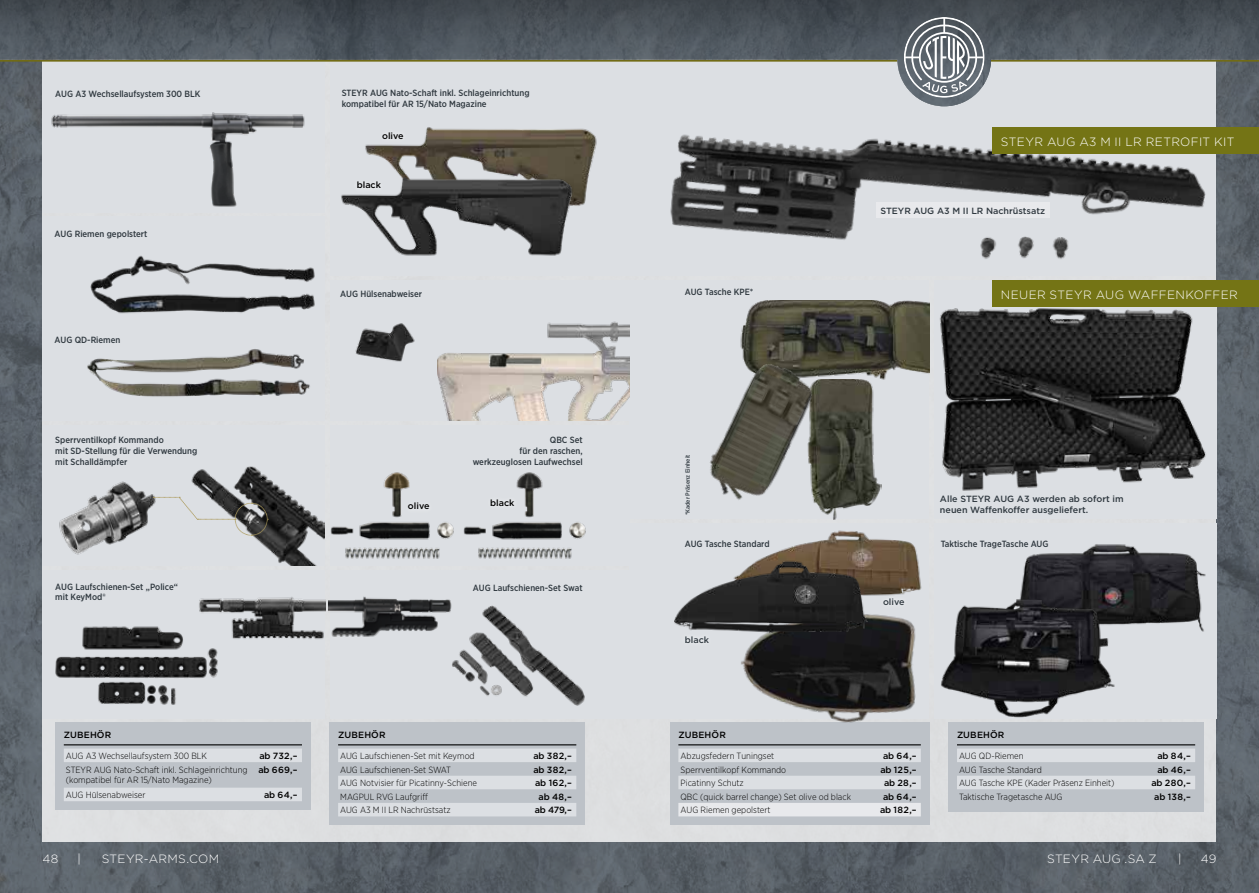
<style>
.page{position:relative;width:1259px;height:893px;background:#fff}
.page>*{position:absolute;margin:0;border:0;box-sizing:border-box;transform-origin:0 0}
.t1{font:300 12px "Gotham";letter-spacing:.025em;color:#fff}
.t2{font:300 9px/10.5px "Gotham Narrow";color:#000}
.t3{font:500 9px/10.8px "Gotham Narrow";color:#303940}
.t4{font:500 9px "Gotham";letter-spacing:.015em;color:#000}
.t5{font:500 9px/10.8px "Gotham";color:#303940}
.t6{font:500 6.15px "Gotham Narrow";color:#303940}
</style>
<div class="page">
<img style="left:0;top:106px;width:1259px;height:787px">
<div style="left:43px;top:41px;width:1173px;height:801px;background:#dcdfe3"></div>
<div style="left:55px;top:722px;width:255px;height:88px;background:#bdc2c8"></div>
<svg style="left:64px;top:748px;width:238px;height:53px"></svg>
<hr style="left:64px;top:744px;width:238px;height:1px;background:#000">
<div style="left:670px;top:722px;width:259px;height:103px;background:#bdc2c8"></div>
<svg style="left:678px;top:748px;width:243px;height:41px"></svg>
<div style="left:678px;top:803px;width:243px;height:13px;background:#e8e9ec"></div>
<hr style="left:678px;top:744px;width:243px;height:1px;background:#000">
<div style="left:330px;top:722px;width:255px;height:103px;background:#bdc2c8"></div>
<svg style="left:338px;top:748px;width:238px;height:68px"></svg>
<hr style="left:338px;top:744px;width:238px;height:1px;background:#000">
<div style="left:948px;top:722px;width:255px;height:89px;background:#bdc2c8"></div>
<svg style="left:957px;top:748px;width:238px;height:41px"></svg>
<hr style="left:957px;top:744px;width:238px;height:1px;background:#000">
<svg style="left:0;top:73px;width:1259px;height:33px"></svg>
<img style="left:0;top:0;width:1259px;height:73px">
<img style="left:55px;top:626px;width:163px;height:79px">
<img style="left:193px;top:597px;width:133px;height:51px">
<img style="left:328px;top:596px;width:124px;height:41px">
<img style="left:451px;top:604px;width:134px;height:102px">
<img style="left:437px;top:321px;width:192px;height:100px">
<img style="left:355px;top:323px;width:60px;height:39px">
<img style="left:365px;top:127px;width:232px;height:79px">
<img style="left:341px;top:172px;width:238px;height:84px">
<div style="left:378px;top:128px;width:30px;height:15px;background:#dee1e5"></div>
<div style="left:353px;top:178px;width:32px;height:15px;background:#dfe2e5"></div>
<img style="left:330px;top:472px;width:124px;height:87px">
<img style="left:463px;top:472px;width:123px;height:87px">
<div style="left:404px;top:499px;width:29px;height:15px;background:#dee1e5"></div>
<div style="left:486px;top:495px;width:32px;height:15px;background:#dfe2e5"></div>
<img style="left:51px;top:112px;width:254px;height:95px">
<img style="left:90px;top:255px;width:225px;height:59px">
<img style="left:87px;top:349px;width:223px;height:48px">
<img style="left:777px;top:530px;width:145px;height:66px">
<img style="left:740px;top:301px;width:189px;height:79px">
<img style="left:828px;top:379px;width:53px;height:141px">
<img style="left:741px;top:614px;width:175px;height:109px">
<img style="left:710px;top:350px;width:118px;height:165px">
<img style="left:1020px;top:544px;width:186px;height:88px">
<div style="left:879px;top:594px;width:29px;height:15px;background:#dfe1e5"></div>
<svg style="left:904px;top:17px;width:80px;height:81px;background:#858c91"></svg>
<img style="left:179px;top:466px;width:146px;height:100px">
<img style="left:59px;top:481px;width:96px;height:74px">
<svg style="left:153px;top:497px;width:115px;height:39px"></svg>
<img style="left:651px;top:99px;width:571px;height:182px">
<div style="left:876px;top:202px;width:173px;height:16px;background:#e8e9ec"></div>
<img style="left:939px;top:308px;width:267px;height:183px">
<div style="left:992px;top:281px;width:267px;height:26px;background:#747415"></div>
<img style="left:941px;top:595px;width:178px;height:123px">
<img style="left:674px;top:552px;width:201px;height:82px">
<div style="left:992px;top:128px;width:267px;height:26px;background:#747415"></div>
<p class="t3" style="left:55px;top:88px;width:147px">AUG A3 Wechsellaufsystem 300 BLK</p>
<p class="t3" style="left:55px;top:228px;width:94px">AUG Riemen gepolstert</p>
<p class="t3" style="left:55px;top:334px;width:67px">AUG QD-Riemen</p>
<p class="t3" style="left:55px;top:434px;width:143px">Sperrventilkopf Kommando<br>mit SD-Stellung für die Verwendung mit Schalldämpfer</p>
<p class="t3" style="left:342px;top:88px;width:189px">STEYR AUG Nato-Schaft inkl. Schlageinrichtung kompatibel für AR 15/Nato Magazine</p>
<p class="t4" style="left:382px;top:130px;width:23px">olive</p>
<p class="t4" style="left:357px;top:179px;width:26px">black</p>
<p class="t3" style="left:340px;top:289px;width:83px">AUG Hülsenabweiser</p>
<p class="t4" style="left:408px;top:500px;width:23px">olive</p>
<p class="t3" style="left:473px;top:434px;width:111px;text-align:right">QBC Set<br>für den raschen, werkzeuglosen Laufwechsel</p>
<p class="t4" style="left:490px;top:497px;width:26px">black</p>
<p class="t3" style="left:55px;top:581px;width:124px">AUG Laufschienen-Set „Police“ mit KeyMod®</p>
<p class="t3" style="left:473px;top:583px;width:111px">AUG Laufschienen-Set Swat</p>
<p class="t4" style="left:64px;top:729px;width:49px">ZUBEHÖR</p>
<p class="t2" style="left:66px;top:750px;width:143px">AUG A3 Wechsellaufsystem 300 BLK</p>
<p class="t4" style="left:259px;top:750px;width:40px">ab 732,–</p>
<p class="t2" style="left:66px;top:764px;width:183px">STEYR AUG Nato-Schaft inkl. Schlageinrichtung (kompatibel für AR 15/Nato Magazine)</p>
<p class="t4" style="left:258px;top:763px;width:41px">ab 669,–</p>
<p class="t2" style="left:66px;top:789px;width:81px">AUG Hülsenabweiser</p>
<p class="t4" style="left:264px;top:789px;width:35px">ab 64,–</p>
<p class="t4" style="left:338px;top:729px;width:49px">ZUBEHÖR</p>
<p class="t2" style="left:340px;top:750px;width:136px">AUG Laufschienen-Set mit Keymod</p>
<p class="t4" style="left:533px;top:750px;width:40px">ab 382,–</p>
<p class="t2" style="left:340px;top:764px;width:112px">AUG Laufschienen-Set SWAT</p>
<p class="t4" style="left:533px;top:763px;width:40px">ab 382,–</p>
<p class="t2" style="left:340px;top:777px;width:138px">AUG Notvisier für Picatinny-Schiene</p>
<p class="t4" style="left:535px;top:777px;width:38px">ab 162,–</p>
<p class="t2" style="left:340px;top:791px;width:89px">MAGPUL RVG Laufgriff</p>
<p class="t4" style="left:538px;top:791px;width:35px">ab 48,–</p>
<p class="t2" style="left:340px;top:805px;width:112px">AUG A3 M II LR Nachrüstsatz</p>
<p class="t4" style="left:535px;top:804px;width:39px">ab 479,–</p>
<h1 class="t1" style="left:1001px;top:134px;width:235px">STEYR AUG A3 M II LR RETROFIT KIT</h1>
<p class="t3" style="left:685px;top:287px;width:70px">AUG Tasche KPE*</p>
<p class="t6" style="left:683px;top:515px;width:62px;rotate:-90deg">*Kader Präsenz Einheit</p>
<p class="t3" style="left:685px;top:539px;width:86px">AUG Tasche Standard</p>
<p class="t5" style="left:685px;top:634px;width:26px">black</p>
<p class="t5" style="left:880px;top:205px;width:166px">STEYR AUG A3 M II LR Nachrüstsatz</p>
<h1 class="t1" style="left:1001px;top:287px;width:238px">NEUER STEYR AUG WAFFENKOFFER</h1>
<p class="t5" style="left:940px;top:494px;width:185px">Alle STEYR AUG A3 werden ab sofort im neuen Waffenkoffer ausgeliefert.</p>
<p class="t5" style="left:883px;top:596px;width:23px">olive</p>
<p class="t3" style="left:941px;top:539px;width:109px">Taktische TrageTasche AUG</p>
<p class="t4" style="left:678px;top:729px;width:49px">ZUBEHÖR</p>
<p class="t2" style="left:680px;top:750px;width:95px">Abzugsfedern Tuningset</p>
<p class="t4" style="left:883px;top:750px;width:35px">ab 64,–</p>
<p class="t2" style="left:680px;top:764px;width:107px">Sperrventilkopf Kommando</p>
<p class="t4" style="left:880px;top:763px;width:38px">ab 125,–</p>
<p class="t2" style="left:680px;top:777px;width:65px">Picatinny Schutz</p>
<p class="t4" style="left:884px;top:777px;width:34px">ab 28,–</p>
<p class="t2" style="left:680px;top:791px;width:172px">QBC (quick barrel change) Set olive od black</p>
<p class="t4" style="left:883px;top:791px;width:35px">ab 64,–</p>
<p class="t2" style="left:680px;top:805px;width:92px">AUG Riemen gepolstert</p>
<p class="t4" style="left:880px;top:804px;width:38px">ab 182,–</p>
<p class="t4" style="left:957px;top:729px;width:49px">ZUBEHÖR</p>
<p class="t2" style="left:959px;top:750px;width:66px">AUG QD-Riemen</p>
<p class="t4" style="left:1157px;top:750px;width:35px">ab 84,–</p>
<p class="t2" style="left:959px;top:764px;width:84px">AUG Tasche Standard</p>
<p class="t4" style="left:1157px;top:763px;width:35px">ab 46,–</p>
<p class="t2" style="left:959px;top:777px;width:157px">AUG Tasche KPE (Kader Präsenz Einheit)</p>
<p class="t4" style="left:1151px;top:777px;width:41px">ab 280,–</p>
<p class="t2" style="left:959px;top:791px;width:105px">Taktische Tragetasche AUG</p>
<p class="t4" style="left:1154px;top:791px;width:38px">ab 138,–</p>
<h1 class="t1" style="left:43px;top:851px;width:17px">48</h1>
<h1 class="t1" style="left:77px;top:851px;width:5px">|</h1>
<h1 class="t1" style="left:1178px;top:851px;width:5px">|</h1>
<h1 class="t1" style="left:1200px;top:851px;width:17px">49</h1>
<h1 class="t1" style="left:102px;top:851px;width:119px">STEYR-ARMS.COM</h1>
<h1 class="t1" style="left:1047px;top:851px;width:111px">STEYR AUG .SA Z</h1>
</div>
